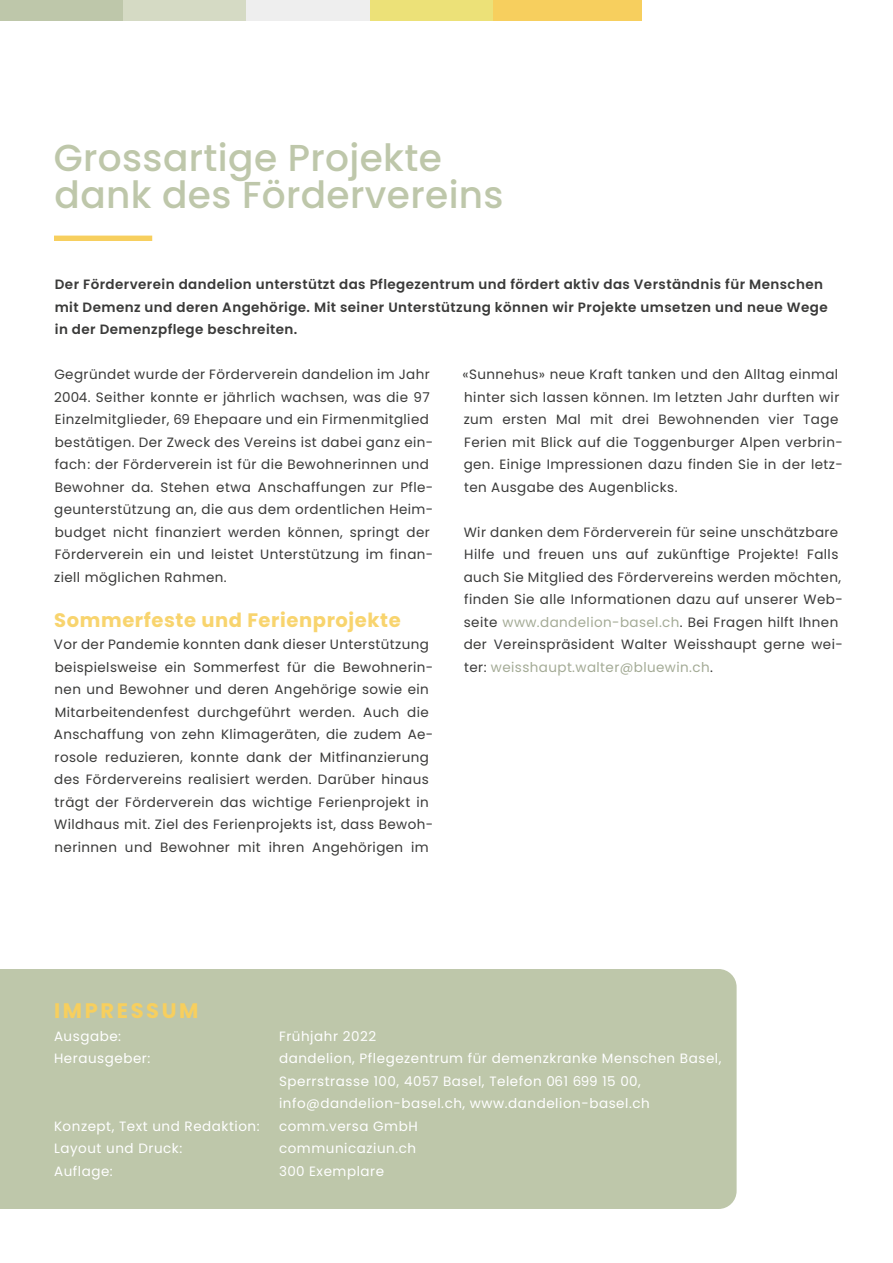
<style>
.page{position:relative;width:893px;height:1263px;background:#fff}
.page>*{position:absolute;margin:0;border:0;box-sizing:border-box;transform-origin:0 0}
.t1{font:500 37.5px/37.5px "Poppins";letter-spacing:.01em;color:#bec7aa}
.t2{font:700 21px "Poppins";letter-spacing:.125em;color:#f7cf5e}
.t3{font:700 19.5px "Poppins";letter-spacing:.03em;color:#f8d46e}
.t4{font:13.5px/22.5px "Poppins";letter-spacing:.03em;color:#3a3a39}
.t5{font:13.5px/22.5px "Poppins";letter-spacing:.04em;color:#fff}
.t6{font:600 13.5px/22.5px "Poppins";letter-spacing:.03em;color:#3a3a39}
.s1{color:#a4ab96}
</style>
<div class="page">
<div style="left:54px;top:236px;width:98px;height:5px;background:#f7cf5e"></div>
<div style="left:0;top:969px;width:737px;height:240px;background:#bec7aa"></div>
<div style="left:0;top:0;width:123px;height:21px;background:#bec7aa"></div>
<div style="left:123px;top:0;width:124px;height:21px;background:#d5dac4"></div>
<div style="left:247px;top:0;width:123px;height:21px;background:#eee"></div>
<div style="left:370px;top:0;width:123px;height:21px;background:#ece178"></div>
<div style="left:493px;top:0;width:149px;height:21px;background:#f7cf5e"></div>
<h1 class="t1" style="left:54px;top:139px;width:451px">Grossartige Projekte dank des Fördervereins</h1>
<p class="t6" style="left:55px;top:273px;width:774px">Der Förderverein dandelion unterstützt das Pflegezentrum und fördert aktiv das Verständnis für Menschen mit Demenz und deren Angehörige. Mit seiner Unterstützung können wir Projekte umsetzen und neue Wege in der Demenzpflege beschreiten.</p>
<p class="t4" style="left:54px;top:363px;width:381px">Gegründet wurde der Förderverein dandelion im Jahr 2004. Seither konnte er jährlich wachsen, was die 97<br>Einzelmitglieder, 69 Ehepaare und ein Firmenmitglied bestätigen. Der Zweck des Vereins ist dabei ganz ein&shy;fach: der Förderverein ist für die Bewohnerinnen und Bewohner da. Stehen etwa Anschaffungen zur Pfle&shy;geunterstützung an, die aus dem ordentlichen Heim&shy;budget nicht finanziert werden können, springt der Förderverein ein und leistet Unterstützung im finan&shy;ziell möglichen Rahmen.</p>
<h3 class="t3" style="left:54px;top:608px;width:348px">Sommerfeste und Ferienprojekte</h3>
<p class="t4" style="left:54px;top:633px;width:381px">Vor der Pandemie konnten dank dieser Unterstützung beispielsweise ein Sommerfest für die Bewohnerin&shy;nen und Bewohner und deren Angehörige sowie ein Mitarbeitendenfest durchgeführt werden. Auch die Anschaffung von zehn Klimageräten, die zudem Ae&shy;rosole reduzieren, konnte dank der Mitfinanzierung des Fördervereins realisiert werden. Darüber hinaus trägt der Förderverein das wichtige Ferienprojekt in Wildhaus mit. Ziel des Ferienprojekts ist, dass Bewoh&shy;nerinnen und Bewohner mit ihren Angehörigen im</p>
<p class="t4" style="left:462px;top:363px;width:382px">«Sunnehus» neue Kraft tanken und den Alltag einmal hinter sich lassen können. Im letzten Jahr durften wir zum ersten Mal mit drei Bewohnenden vier Tage Ferien mit Blick auf die Toggenburger Alpen verbrin&shy;gen. Einige Impressionen dazu finden Sie in der letz&shy;ten Ausgabe des Augenblicks.</p>
<p class="t4" style="left:464px;top:521px;width:381px">Wir danken dem Förderverein für seine unschätzbare Hilfe und freuen uns auf zukünftige Projekte! Falls auch Sie Mitglied des Fördervereins werden möchten, finden Sie alle Informationen dazu auf unserer Web&shy;seite <span class="s1">www.dandelion-basel.ch</span>. Bei Fragen hilft Ihnen der Vereinspräsident Walter Weisshaupt gerne wei&shy;ter: <span class="s1">weisshaupt.walter@bluewin.ch</span>.</p>
<h2 class="t2" style="left:54px;top:998px;width:146px">IMPRESSUM</h2>
<p class="t5" style="left:54px;top:1025px;width:69px">Ausgabe:</p>
<p class="t5" style="left:279px;top:1025px;width:99px">Frühjahr 2022</p>
<p class="t5" style="left:54px;top:1047px;width:98px">Herausgeber:</p>
<p class="t5" style="left:279px;top:1047px;width:444px">dandelion, Pflegezentrum für demenzkranke Menschen Basel,<br>Sperrstrasse 100, 4057 Basel, Telefon 061 699 15 00, info@dandelion-basel.ch, www.dandelion-basel.ch</p>
<p class="t5" style="left:54px;top:1115px;width:207px">Konzept, Text und Redaktion:</p>
<p class="t5" style="left:279px;top:1115px;width:140px">comm.versa GmbH</p>
<p class="t5" style="left:54px;top:1137px;width:130px">Layout und Druck:</p>
<p class="t5" style="left:279px;top:1137px;width:139px">communicaziun.ch</p>
<p class="t5" style="left:54px;top:1160px;width:60px">Auflage:</p>
<p class="t5" style="left:279px;top:1160px;width:107px">300 Exemplare</p>
</div>
